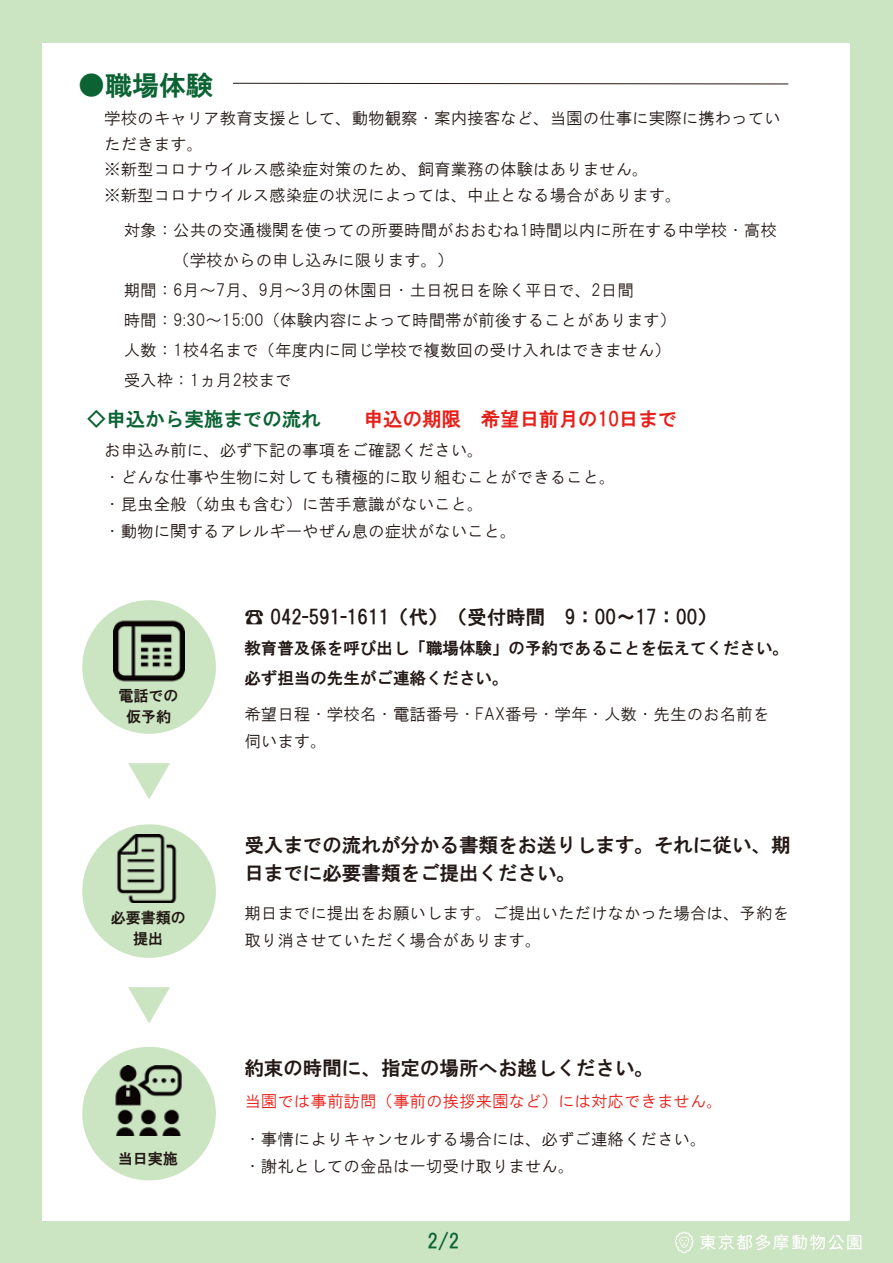
<style>
.page{position:relative;width:893px;height:1263px;background:#cbe4c1}
.page>*{position:absolute;margin:0;border:0;box-sizing:border-box;transform-origin:0 0}
.t1{font:27px "HGS Gothic E";color:#0b6334}
.t2{font:19.5px/28.5px "HGS Gothic E";color:#221815}
.t3{font:19.5px "HGS Gothic E";color:#e71f19}
.t4{font:19.5px "HGS Gothic E";color:#0b6334}
.t5{font:16.5px/27px "HGS Gothic M";color:#221815}
.t6{font:16.5px/30px "HGS Gothic E";color:#221815}
.t7{font:16.5px "HGS Gothic M";color:#e71f19}
.t8{font:15px/21px "HGS Gothic E";color:#221815;text-align:center}
</style>
<div class="page">
<div style="left:43px;top:43px;width:807px;height:1177px;background:#fff"></div>
<svg style="left:675px;top:1231px;width:18px;height:22px"></svg>
<svg style="left:700px;top:1234px;width:161px;height:16px"></svg>
<svg style="left:233px;top:83px;width:556px;height:2px"></svg>
<div style="left:82px;top:600px;width:134px;height:134px;background:#cbe4c1;border-radius:50%"></div>
<img style="left:113px;top:620px;width:72px;height:62px">
<div style="left:82px;top:824px;width:134px;height:134px;background:#cbe4c1;border-radius:50%"></div>
<img style="left:112px;top:835px;width:65px;height:68px">
<div style="left:82px;top:1047px;width:134px;height:133px;background:#cbe4c1;border-radius:50%"></div>
<img style="left:115px;top:1066px;width:67px;height:70px">
<svg style="left:128px;top:763px;width:42px;height:36px"></svg>
<svg style="left:128px;top:987px;width:42px;height:36px"></svg>
<h1 class="t1" style="left:78px;top:72px;width:137px">●職場体験</h1>
<p class="t5" style="left:104px;top:105px;width:678px;line-height:25.5px">学校のキャリア教育支援として、動物観察・案内接客など、当園の仕事に実際に携わっていただきます。<br>※新型コロナウイルス感染症対策のため、飼育業務の体験はありません。<br>※新型コロナウイルス感染症の状況によっては、中止となる場合があります。</p>
<p class="t5" style="left:124px;top:215px;width:655px;line-height:30px">対象：公共の交通機関を使っての所要時間がおおむね1時間以内に所在する中学校・高校　　　（学校からの申し込みに限ります。）<br>期間：6月～7月、9月～3月の休園日・土日祝日を除く平日で、2日間<br>時間：9:30～15:00（体験内容によって時間帯が前後することがあります）<br>人数：1校4名まで（年度内に同じ学校で複数回の受け入れはできません）<br>受入枠：1ヵ月2校まで</p>
<p class="t4" style="left:87px;top:409px;width:236px">◇申込から実施までの流れ</p>
<p class="t3" style="left:364px;top:409px;width:315px">申込の期限　希望日前月の10日まで</p>
<p class="t5" style="left:104px;top:436px;width:513px">お申込み前に、必ず下記の事項をご確認ください。<br>・どんな仕事や生物に対しても積極的に取り組むことができること。・昆虫全般（幼虫も含む）に苦手意識がないこと。<br>・動物に関するアレルギーやぜん息の症状がないこと。</p>
<p class="t8" style="left:119px;top:685px;width:61px">電話での仮予約</p>
<p class="t8" style="left:111px;top:907px;width:76px">必要書類の提出</p>
<p class="t8" style="left:118px;top:1148px;width:61px">当日実施</p>
<p class="t2" style="left:244px;top:602px;width:474px">☎ 042-591-1611（代）（受付時間　9：00～17：00）</p>
<p class="t6" style="left:244px;top:633px;width:546px">教育普及係を呼び出し「職場体験」の予約であることを伝えてください。必ず担当の先生がご連絡ください。</p>
<p class="t5" style="left:244px;top:700px;width:543px">希望日程・学校名・電話番号・FAX番号・学年・人数・先生のお名前を　伺います。</p>
<p class="t2" style="left:244px;top:830px;width:548px">受入までの流れが分かる書類をお送りします。それに従い、期日までに必要書類をご提出ください。</p>
<p class="t5" style="left:244px;top:900px;width:563px">期日までに提出をお願いします。ご提出いただけなかった場合は、予約を　取り消させていただく場合があります。</p>
<p class="t2" style="left:244px;top:1053px;width:411px">約束の時間に、指定の場所へお越しください。</p>
<p class="t7" style="left:244px;top:1092px;width:480px">当園では事前訪問（事前の挨拶来園など）には対応できません。</p>
<p class="t5" style="left:244px;top:1125px;width:463px">・事情によりキャンセルする場合には、必ずご連絡ください。・謝礼としての金品は一切受け取りません。</p>
<p class="t4" style="left:428px;top:1231px;width:33px">2/2</p>
</div>
